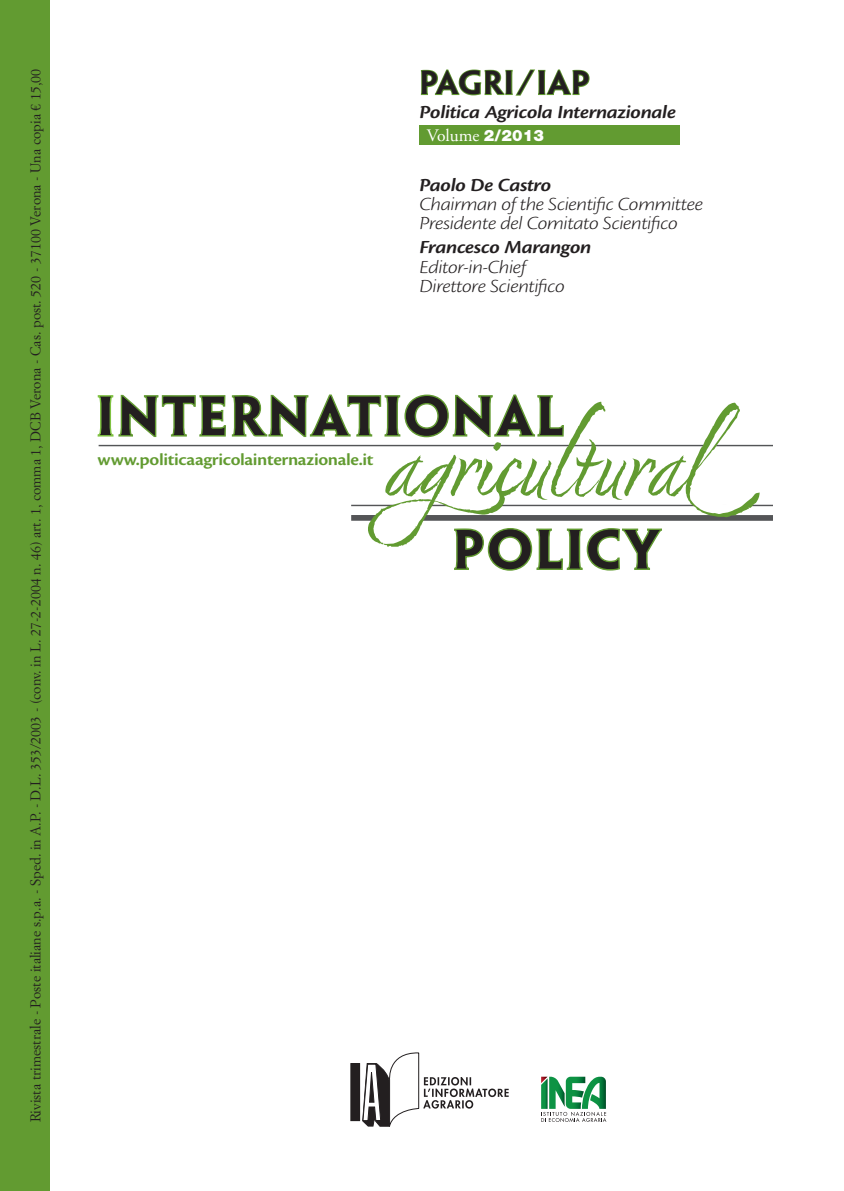
<style>
.page{position:relative;width:844px;height:1191px;background:#fff}
.page>*{position:absolute;margin:0;border:0;box-sizing:border-box;transform-origin:0 0}
.t1{font:600 29.93px "Penumbra Flare Std";letter-spacing:.03em;color:#231f20;scale:1.06 1}
.t2{font:italic 300 19.25px/19.2px "Cronos Pro";letter-spacing:-.025em;color:#231f20;scale:1.15 1}
.t3{font:italic 600 19.25px "Cronos Pro";letter-spacing:-.02em;color:#231f20;scale:1.15 1}
.t4{font:600 17.5px "Cronos Pro";letter-spacing:-.015em;color:#629b31;scale:1.1 1}
.t5{font:17.5px "Adobe Garamond Pro";color:#fff}
.t6{font:14px "Simoncini Garamond Std";color:#231f20}
.s1{font-family:"Helvetica Neue LT Std";font-weight:900;font-size:15.75px}
</style>
<div class="page">
<div style="left:0;top:0;width:50px;height:1191px;background:#629b31"></div>
<div style="left:351px;top:1063px;width:8px;height:57px;background:#231f20"></div>
<div style="left:350px;top:1063px;width:10px;height:57px;border:1px solid #231f20"></div>
<svg style="left:362px;top:1052px;width:146px;height:75px"></svg>
<svg style="left:541px;top:1076px;width:65px;height:46px"></svg>
<div style="left:419px;top:125px;width:261px;height:20px;background:#629b31"></div>
<div style="left:351px;top:515px;width:421px;height:6px;background:#545557"></div>
<hr style="left:351px;top:505px;width:421px;height:1px;background:#545557">
<hr style="left:99px;top:445px;width:673px;height:1px;background:#545557">
<svg style="left:98px;top:394px;width:661px;height:177px"></svg>
<svg style="left:420px;top:69px;width:170px;height:27px"></svg>
<p class="t6" style="left:27px;top:1122px;width:1055px;rotate:-90deg">Rivista trimestrale - Poste italiane s.p.a. - Sped. in A.P. - D.L. 353/2003 - (conv. in L. 27-2-2004 n. 46) art. 1, comma 1, DCB Verona - Cas. post. 520 - 37100 Verona - Una copia € 15,00</p>
<h1 class="t1" style="left:419px;top:64px;width:162px">PAGRI/IAP</h1>
<h2 class="t3" style="left:419px;top:101px;width:224px">Politica Agricola Internazionale</h2>
<p class="t5" style="left:427px;top:125px;width:119px">Volume <span class="s1">2/2013</span></p>
<h2 class="t3" style="left:419px;top:174px;width:116px">Paolo De Castro</h2>
<h2 class="t2" style="left:419px;top:194px;width:248px">Chairman of the Scientific Committee<br>Presidente del Comitato Scientifico</h2>
<h2 class="t3" style="left:419px;top:236px;width:151px">Francesco Marangon</h2>
<h2 class="t2" style="left:419px;top:257px;width:128px">Editor-in-Chief<br>Direttore Scientifico</h2>
<p class="t4" style="left:98px;top:450px;width:252px">www.politicaagricolainternazionale.it</p>
</div>
